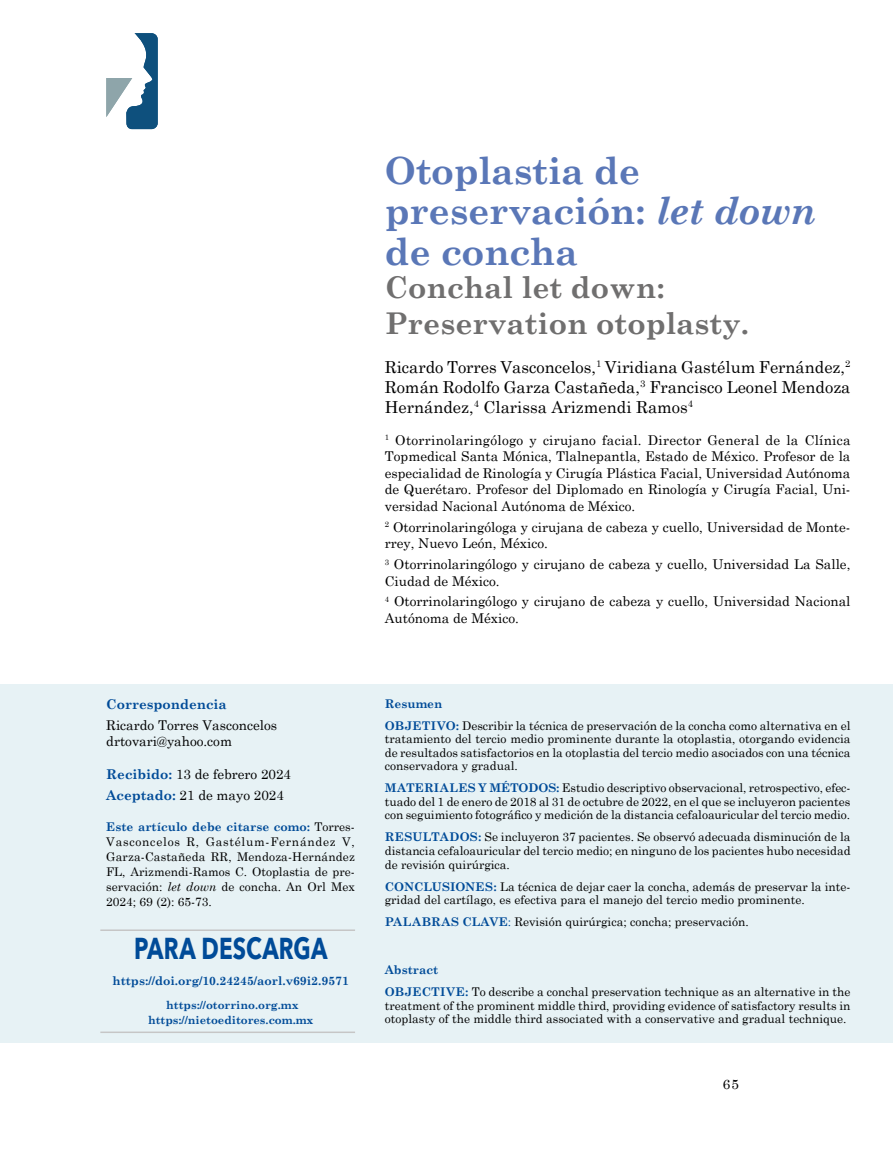
<style>
.page{position:relative;width:893px;height:1149px;background:#fff}
.page>*{position:absolute;margin:0;border:0;box-sizing:border-box;transform-origin:0 0}
.t1{font:700 37.5px/40.5px "Century Schoolbook";letter-spacing:-.01em;color:#5a77b7}
.t2{font:700 30.15px "Avenir Next";letter-spacing:.005em;color:#004b98;scale:.75 1}
.t3{font:700 30px/36px "Century Schoolbook";color:#706f6f}
.t4{font:16.5px/19.8px "Century Schoolbook";color:#000;text-align:justify}
.t5{font:13.5px/16.5px "Century Schoolbook";color:#000}
.t6{font:700 13.5px "Century Schoolbook";color:#004b98}
.t7{font:12px/13.5px "Century Schoolbook";color:#000}
.t8{font:700 12px "Century Schoolbook";color:#004b98}
.t9{font:700 11.25px/15px "Century Schoolbook";color:#004b98;text-align:center}
.s1{font-style:italic}
.s2{font-weight:700;color:#004b98}
.s3{color:#004b98}
</style>
<div class="page">
<svg style="left:106px;top:33px;width:52px;height:96px"></svg>
<div style="left:0;top:684px;width:893px;height:358px;background:#e7f2f5"></div>
<hr style="left:100px;top:1031px;width:255px;height:1px;background:#c6c6c6">
<hr style="left:100px;top:929px;width:255px;height:1px;background:#c6c6c6">
<h1 class="t1" style="left:385px;top:149px;width:433px">Otoplastia de preservación: <span class="s1">let down </span>de concha</h1>
<h3 class="t3" style="left:385px;top:269px;width:366px">Conchal let down:<br>Preservation otoplasty.</h3>
<h3 class="t4" style="left:385px;top:356px;width:467px">Ricardo Torres Vasconcelos,<sup>1</sup> Viridiana Gastélum Fernández,<sup>2<br></sup>Román Rodolfo Garza Castañeda,<sup>3</sup> Francisco Leonel Mendoza Hernández,<sup>4</sup> Clarissa Arizmendi Ramos<sup>4</sup></h3>
<p class="t5" style="left:385px;top:431px;width:467px;text-align:justify"><sup>1</sup> Otorrinolaringólogo y cirujano facial. Director General de la Clínica Topmedical Santa Mónica, Tlalnepantla, Estado de México. Profesor de la especialidad de Rinología y Cirugía Plástica Facial, Universidad Autónoma de Querétaro. Profesor del Diplomado en Rinología y Cirugía Facial, Uni&shy;versidad Nacional Autónoma de México.</p>
<p class="t5" style="left:385px;top:518px;width:467px"><sup>2</sup> Otorrinolaringóloga y cirujana de cabeza y cuello, Universidad de Monte&shy;rrey, Nuevo León, México.</p>
<p class="t5" style="left:385px;top:555px;width:467px"><sup>3</sup> Otorrinolaringólogo y cirujano de cabeza y cuello, Universidad La Salle,<br>Ciudad de México.</p>
<p class="t5" style="left:385px;top:592px;width:467px"><sup>4</sup> Otorrinolaringólogo y cirujano de cabeza y cuello, Universidad Nacional<br>Autónoma de México.</p>
<p class="t6" style="left:106px;top:695px;width:122px">Correspondencia</p>
<p class="t5" style="left:106px;top:716px;width:172px">Ricardo Torres Vasconcelos drtovari@yahoo.com</p>
<p class="t5" style="left:106px;top:763px;width:186px;line-height:20.7px"><span class="s2">Recibido:</span> 13 de febrero 2024<br><span class="s2">Aceptado:</span> 21 de mayo 2024</p>
<p class="t7" style="left:106px;top:819px;width:250px;line-height:15px;text-align:justify"><span class="s2">Este artículo debe citarse como:</span> Torres-Vasconcelos R, Gastélum-Fernández V, Garza-Castañeda RR, Mendoza-Hernández FL, Arizmendi-Ramos C. Otoplastia de pre&shy;servación: <span class="s1">let down</span> de concha. An Orl Mex 2024; 69 (2): 65-73.</p>
<h2 class="t2" style="left:134px;top:921px;width:259px">PARA DESCARGA</h2>
<p class="t8" style="left:113px;top:973px;width:238px">https://doi.org/10.24245/aorl.v69i2.9571</p>
<p class="t9" style="left:148px;top:996px;width:167px">https://otorrino.org.mx https://nietoeditores.com.mx</p>
<p class="t7" style="left:385px;top:692px;width:467px;line-height:22px"><span class="s2">Resumen<br>OBJETIVO:</span> Describir la técnica de preservación de la concha como alternativa en el</p>
<p class="t7" style="left:385px;top:731px;width:467px;text-align:justify">tratamiento del tercio medio prominente durante la otoplastia, otorgando evidencia de resultados satisfactorios en la otoplastia del tercio medio asociados con una técnica conservadora y gradual.</p>
<p class="t7" style="left:385px;top:780px;width:467px;text-align:justify"><span class="s2">MATERIALES Y MÉTODOS:</span> Estudio descriptivo observacional, retrospectivo, efec&shy;tuado del 1 de enero de 2018 al 31 de octubre de 2022, en el que se incluyeron pacientes con seguimiento fotográfico y medición de la distancia cefaloauricular del tercio medio.</p>
<p class="t7" style="left:385px;top:829px;width:467px;text-align:justify"><span class="s2">RESULTADOS:</span> Se incluyeron 37 pacientes. Se observó adecuada disminución de la distancia cefaloauricular del tercio medio; en ninguno de los pacientes hubo necesidad de revisión quirúrgica.</p>
<p class="t7" style="left:385px;top:878px;width:467px"><span class="s2">CONCLUSIONES:</span> La técnica de dejar caer la concha, además de preservar la inte&shy;gridad del cartílago, es efectiva para el manejo del tercio medio prominente.</p>
<p class="t7" style="left:385px;top:914px;width:365px"><span class="s2">PALABRAS CLAVE</span><span class="s3">:</span> Revisión quirúrgica; concha; preservación.</p>
<p class="t7" style="left:385px;top:958px;width:467px;line-height:22px"><span class="s2">Abstract<br>OBJECTIVE:</span> To describe a conchal preservation technique as an alternative in the</p>
<p class="t7" style="left:385px;top:998px;width:467px">treatment of the prominent middle third, providing evidence of satisfactory results in otoplasty of the middle third associated with a conservative and gradual technique.</p>
<p class="t5" style="left:723px;top:1075px;width:18px">65</p>
</div>
